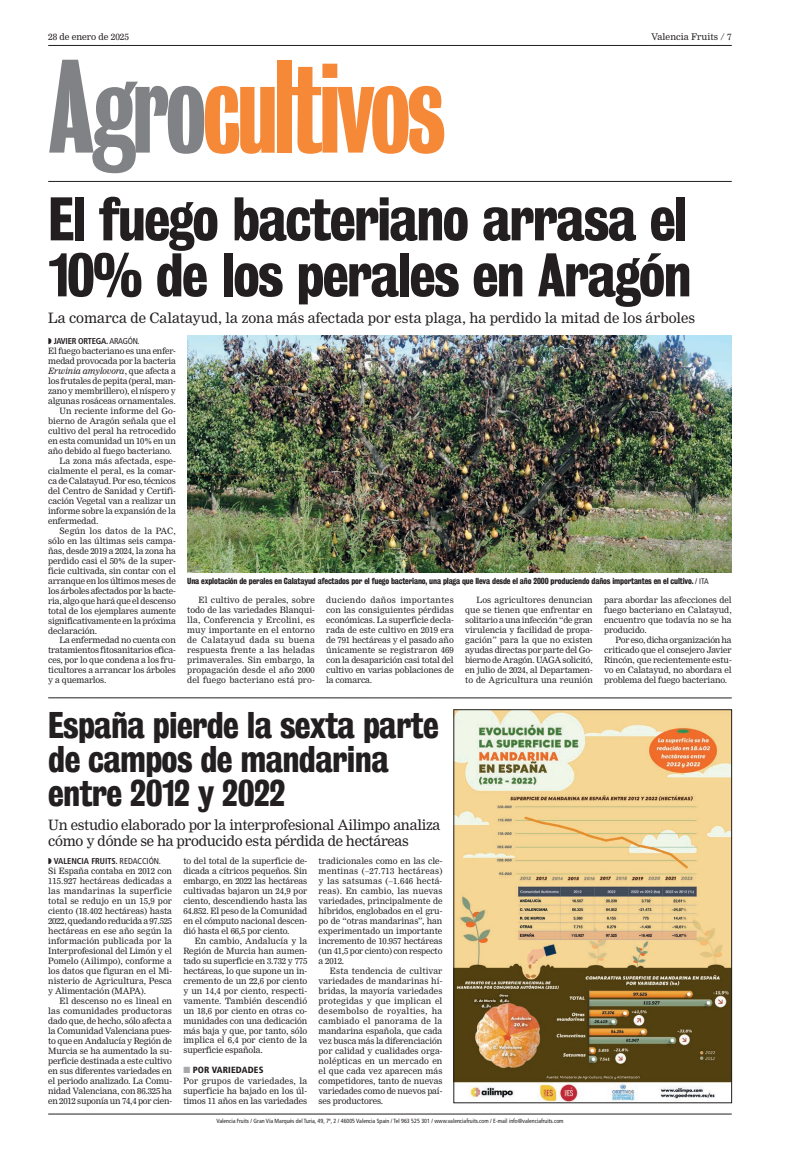
<style>
.page{position:relative;width:797px;height:1151px;background:#fff}
.page>*{position:absolute;margin:0;border:0;box-sizing:border-box;transform-origin:0 0}
.t1{font:120px "Bureau Grot One Five 2";letter-spacing:-.035em;color:#f58938}
.t2{font:56px/56px "Bureau Grot Three Seven";letter-spacing:-.03em;color:#231f20}
.t3{font:34px/34px "Bureau Grot Three Seven";letter-spacing:-.02em;color:#231f20}
.t4{font:14px/16px "Nimrod MT Std";letter-spacing:-.02em;color:#231f20}
.t5{font:14px "Nimrod MT Std";color:#231f20}
.t6{font:9px "Nimrod MT Std";color:#231f20}
.t7{font:900 condensed 9px "Frutiger LT Std";letter-spacing:.015em;color:#231f20}
.t8{font:8.5px/10px "Nimrod MT Std";letter-spacing:-.01em;color:#231f20;text-align:justify}
.t9{font:700 condensed 8.5px "Frutiger LT Std";letter-spacing:-.015em;color:#231f20}
.t10{font:italic 8.5px "Nimrod MT Std";letter-spacing:-.015em;color:#231f20}
.t11{font:8.5px "Nimrod MT Std";letter-spacing:.02em;color:#231f20}
.t12{font:8px "Bureau Grot Three Seven";letter-spacing:-.02em;color:#231f20}
.t13{font:condensed 6px "Frutiger LT Std";color:#231f20}
.s1{color:#808285}
.s2{font-weight:400}
.s3{font-style:normal}
.s4{font-family:"Frutiger LT Std";font-stretch:condensed}
.s5{color:#a8a9ad}
</style>
<div class="page">
<hr style="left:48px;top:45px;width:683px;height:1px;background:#231f20">
<hr style="left:48px;top:1114px;width:683px;height:1px;background:#231f20">
<hr style="left:48px;top:181px;width:683px;height:1px;background:#231f20">
<img style="left:187px;top:336px;width:544px;height:237px">
<img style="left:455px;top:712px;width:274px;height:389px">
<div style="left:453px;top:710px;width:278px;height:393px;border:1px solid #231f20"></div>
<hr style="left:48px;top:698px;width:683px;height:1px;background:#231f20">
<p class="t6" style="left:48px;top:32px;width:82px">28 de enero de 2025</p>
<p class="t6" style="left:651px;top:32px;width:82px">Valencia Fruits / 7</p>
<h1 class="t1" style="left:48px;top:40px;width:399px"><span class="s1">Agro</span>cultivos</h1>
<h2 class="t2" style="left:48px;top:191px;width:645px">El fuego bacteriano arrasa el<br>10% de los perales en Aragón</h2>
<h3 class="t5" style="left:48px;top:310px;width:648px">La comarca de Calatayud, la zona más afectada por esta plaga, ha perdido la mitad de los árboles</h3>
<p class="t9" style="left:48px;top:336px;width:93px">◗ JAVIER ORTEGA. <span class="s2">ARAGÓN.</span></p>
<p class="t8" style="left:48px;top:346px;width:129px">El fuego bacteriano es una enfer-</p>
<p class="t8" style="left:48px;top:356px;width:129px">medad provocada por la bacteria</p>
<p class="t10" style="left:48px;top:365px;width:129px">Erwinia amylovora<span class="s3">, que afecta a</span></p>
<p class="t8" style="left:48px;top:376px;width:129px">los frutales de pepita (peral, man-</p>
<p class="t8" style="left:48px;top:386px;width:129px">zano y membrillero), el níspero y</p>
<p class="t8" style="left:48px;top:396px;width:129px">algunas rosáceas ornamentales.</p>
<p class="t8" style="left:60px;top:406px;width:118px">Un reciente informe del Go-</p>
<p class="t8" style="left:48px;top:416px;width:129px">bierno de Aragón señala que el</p>
<p class="t8" style="left:48px;top:426px;width:129px">cultivo del peral ha retrocedido</p>
<p class="t8" style="left:48px;top:436px;width:129px">en esta comunidad un 10% en un</p>
<p class="t8" style="left:48px;top:446px;width:125px">año debido al fuego bacteriano.</p>
<p class="t8" style="left:60px;top:456px;width:118px">La zona más afectada, espe-</p>
<p class="t8" style="left:48px;top:466px;width:129px">cialmente el peral, es la comar-</p>
<p class="t8" style="left:48px;top:476px;width:129px">ca de Calatayud. Por eso, técnicos</p>
<p class="t8" style="left:48px;top:486px;width:129px">del Centro de Sanidad y Certifi-</p>
<p class="t8" style="left:48px;top:496px;width:129px">cación Vegetal van a realizar un</p>
<p class="t8" style="left:48px;top:506px;width:129px">informe sobre la expansión de la</p>
<p class="t8" style="left:48px;top:516px;width:52px">enfermedad.</p>
<p class="t11" style="left:60px;top:525px;width:118px">Según los datos de la PAC,</p>
<p class="t8" style="left:48px;top:536px;width:129px">sólo en las últimas seis campa-</p>
<p class="t8" style="left:48px;top:546px;width:129px">ñas, desde 2019 a 2024, la zona ha</p>
<p class="t8" style="left:48px;top:555px;width:129px">perdido casi el 50% de la super-</p>
<p class="t8" style="left:48px;top:565px;width:129px">ficie cultivada, sin contar con el</p>
<p class="t8" style="left:48px;top:575px;width:129px">arranque en los últimos meses de</p>
<p class="t8" style="left:48px;top:585px;width:129px">los árboles afectados por la bacte-</p>
<p class="t8" style="left:48px;top:595px;width:129px">ria, algo que hará que el descenso</p>
<p class="t8" style="left:48px;top:605px;width:129px">total de los ejemplares aumente</p>
<p class="t8" style="left:48px;top:615px;width:129px">significativamente en la próxima</p>
<p class="t8" style="left:48px;top:625px;width:50px">declaración.</p>
<p class="t8" style="left:60px;top:635px;width:118px">La enfermedad no cuenta con</p>
<p class="t8" style="left:48px;top:645px;width:129px">tratamientos fitosanitarios efica-</p>
<p class="t8" style="left:48px;top:655px;width:129px">ces, por lo que condena a los fru-</p>
<p class="t8" style="left:48px;top:665px;width:129px">ticultores a arrancar los árboles</p>
<p class="t8" style="left:48px;top:675px;width:60px">y a quemarlos.</p>
<p class="t12" style="left:187px;top:576px;width:523px">Una explotación de perales en Calatayud afectados por el fuego bacteriano, una plaga que lleva desde el año 2000 produciendo daños importantes en el cultivo. <span class="s4">/ ITA</span></p>
<p class="t8" style="left:187px;top:595px;width:129px;text-indent:11px">El cultivo de perales, sobre todo de las variedades Blanqui&shy;lla, Conferencia y Ercolini, es muy importante en el entorno de Calatayud dada su buena respuesta frente a las heladas primaverales. Sin embargo, la propagación desde el año 2000 del fuego bacteriano está pro-</p>
<p class="t8" style="left:326px;top:595px;width:129px">duciendo daños importantes con las consiguientes pérdidas económicas. La superficie decla&shy;rada de este cultivo en 2019 era de 791 hectáreas y el pasado año únicamente se registraron 469 con la desaparición casi total del cultivo en varias poblaciones de la comarca.</p>
<p class="t8" style="left:465px;top:595px;width:129px;text-indent:11px">Los agricultores denuncian que se tienen que enfrentar en solitario a una infección “de gran virulencia y facilidad de propa&shy;gación” para la que no existen ayudas directas por parte del Go&shy;bierno de Aragón. UAGA solicitó, en julio de 2024, al Departamen&shy;to de Agricultura una reunión</p>
<p class="t8" style="left:604px;top:595px;width:129px">para abordar las afecciones del fuego bacteriano en Calatayud, encuentro que todavía no se ha producido.</p>
<p class="t8" style="left:604px;top:635px;width:129px;text-indent:11px">Por eso, dicha organización ha criticado que el consejero Javier Rincón, que recientemente estu&shy;vo en Calatayud, no abordara el problema del fuego bacteriano.</p>
<h3 class="t3" style="left:48px;top:708px;width:392px">España pierde la sexta parte de campos de mandarina entre 2012 y 2022</h3>
<h3 class="t4" style="left:48px;top:817px;width:394px">Un estudio elaborado por la interprofesional Ailimpo analiza cómo y dónde se ha producido esta pérdida de hectáreas</h3>
<p class="t9" style="left:48px;top:856px;width:114px">◗ VALENCIA FRUITS. <span class="s2">REDACCIÓN.</span></p>
<p class="t8" style="left:48px;top:866px;width:125px">Si España contaba en 2012 con 115.927 hectáreas dedicadas a las mandarinas la superficie total se redujo en un 15,9 por ciento (18.402 hectáreas) hasta 2022, quedando reducida a 97.525 hectáreas en ese año según la información publicada por la Interprofesional del Limón y el Pomelo (Ailimpo), conforme a los datos que figuran en el Mi&shy;nisterio de Agricultura, Pesca y Alimentación (MAPA).</p>
<p class="t8" style="left:48px;top:996px;width:125px;text-indent:11px">El descenso no es lineal en las comunidades productoras dado que, de hecho, sólo afecta a la Comunidad Valenciana pues&shy;to que en Andalucía y Región de Murcia se ha aumentado la su&shy;perficie destinada a este cultivo en sus diferentes variedades en el periodo analizado. La Comu&shy;nidad Valenciana, con 86.325 ha en 2012 suponía un 74,4 por cien-</p>
<p class="t8" style="left:183px;top:855px;width:125px">to del total de la superficie de&shy;dicada a cítricos pequeños. Sin embargo, en 2022 las hectáreas cultivadas bajaron un 24,9 por ciento, descendiendo hasta las 64.852. El peso de la Comunidad en el cómputo nacional descen&shy;dió hasta el 66,5 por ciento.</p>
<p class="t8" style="left:183px;top:935px;width:125px;text-indent:11px">En cambio, Andalucía y la Región de Murcia han aumen&shy;tado su superficie en 3.732 y 775 hectáreas, lo que supone un in&shy;cremento de un 22,6 por ciento y un 14,4 por ciento, respecti&shy;vamente. También descendió un 18,6 por ciento en otras co&shy;munidades con una dedicación más baja y que, por tanto, sólo implica el 6,4 por ciento de la superficie española.</p>
<p class="t7" style="left:183px;top:1064px;width:82px"><span class="s5">■</span> POR VARIEDADES</p>
<p class="t8" style="left:183px;top:1076px;width:125px">Por grupos de variedades, la superficie ha bajado en los úl&shy;timos 11 años en las variedades</p>
<p class="t8" style="left:318px;top:856px;width:125px">tradicionales como en las cle&shy;mentinas (–27.713 hectáreas) y las satsumas (–1.646 hectá&shy;reas). En cambio, las nuevas variedades, principalmente de híbridos, englobados en el gru&shy;po de “otras mandarinas”, han experimentado un importante incremento de 10.957 hectáreas (un 41,5 por ciento) con respecto a 2012.</p>
<p class="t8" style="left:318px;top:966px;width:125px;text-indent:11px">Esta tendencia de cultivar variedades de mandarinas hí&shy;bridas, la mayoría variedades protegidas y que implican el desembolso de royalties, ha cambiado el panorama de la mandarina española, que cada vez busca más la diferenciación por calidad y cualidades orga&shy;nolépticas en un mercado en el que cada vez aparecen más competidores, tanto de nuevas variedades como de nuevos paí&shy;ses productores.</p>
<p class="t13" style="left:216px;top:1117px;width:349px">Valencia Fruits / Gran Vía Marqués del Turia, 49, 7º, 2 / 46005 Valencia Spain / Tel 963 525 301 / www.valenciafruits.com / E-mail info@valenciafruits.com</p>
</div>
